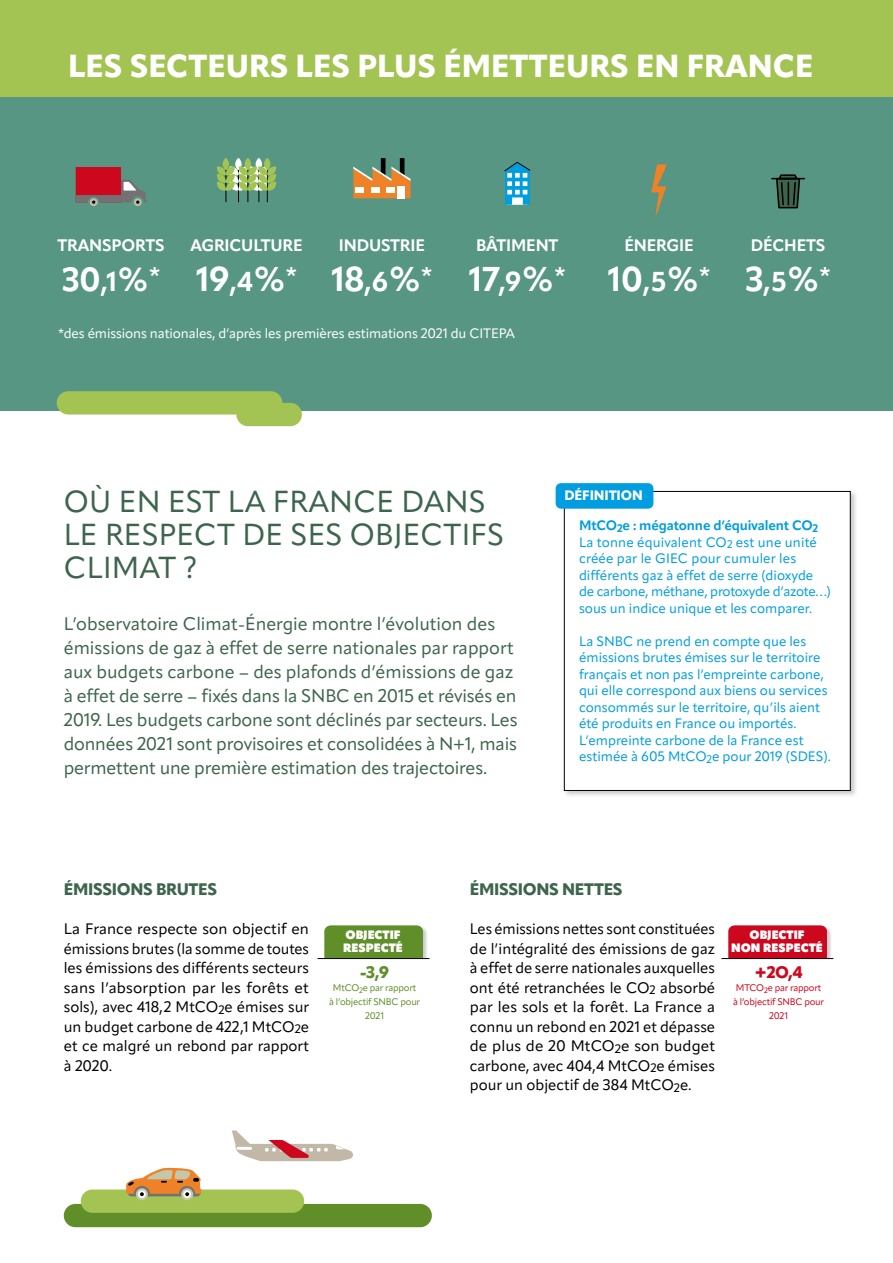
<style>
.page{position:relative;width:893px;height:1263px;background:#fff}
.page>*{position:absolute;margin:0;border:0;box-sizing:border-box;transform-origin:0 0}
.t1{font:700 34.05px "Apparat";letter-spacing:-.01em;color:#fff}
.t2{font:700 33px "Apparat";color:#fff}
.t3{font:800 31.5px "Apparat";color:#fff}
.t4{font:30px/33px "Apparat";letter-spacing:.01em;color:#3d654d}
.t5{font:18px/24px "Apparat";letter-spacing:-.01em;color:#3d654d}
.t6{font:700 16.5px "Apparat";letter-spacing:-.01em;color:#fff}
.t7{font:800 16.5px "Apparat";letter-spacing:-.02em;color:#3d654d}
.t8{font:800 16.5px "Apparat";color:#cd071e}
.t9{font:800 16.5px "Apparat";color:#608e29}
.t10{font:15px/19.5px "Apparat";color:#000;text-align:justify}
.t11{font:13.5px/16.5px "Apparat";color:#009ee0}
.t12{font:13.5px "Apparat";letter-spacing:-.01em;color:#fff}
.t13{font:800 13.5px "Apparat";letter-spacing:-.01em;color:#fff}
.t14{font:800 12px/13.5px "Apparat";color:#fff;text-align:center}
.t15{font:9.45px/13.6px "Apparat";letter-spacing:-.02em;color:#cd071e;text-align:center}
.t16{font:9.45px/13.6px "Apparat";letter-spacing:-.02em;color:#608e29;text-align:center}
.s1{font-size:27px}
.s2{font-weight:700}
.s3{font-size:18px}
</style>
<div class="page">
<div style="left:0;top:0;width:893px;height:98px;background:#a3c452"></div>
<div style="left:0;top:97px;width:893px;height:314px;background:#579683"></div>
<div style="left:64px;top:1204px;width:368px;height:23px;background:#608e29;border-radius:12px"></div>
<div style="left:81px;top:1189px;width:223px;height:24px;background:#a3c452;border-radius:12px"></div>
<div style="left:57px;top:391px;width:225px;height:23px;background:#a3c452;border-radius:12px"></div>
<div style="left:236px;top:403px;width:66px;height:23px;background:#a3c452;border-radius:12px"></div>
<div style="left:563px;top:490px;width:294px;height:308px;background:#000;opacity:.21"></div>
<div style="left:564px;top:491px;width:286px;height:299px;background:#fff"></div>
<div style="left:564px;top:491px;width:286px;height:300px;border:1px solid #000"></div>
<div style="left:556px;top:483px;width:97px;height:26px;background:#009ee0;border-radius:5px"></div>
<svg style="left:76px;top:167px;width:71px;height:37px"></svg>
<div style="left:78px;top:169px;width:41px;height:24px;background:#cd071e"></div>
<div style="left:728px;top:925px;width:104px;height:42px;background:#000;opacity:.21"></div>
<div style="left:728px;top:925px;width:99px;height:38px;background:#cd071e;border-radius:6px"></div>
<div style="left:726px;top:958px;width:106px;height:67px;background:#fff"></div>
<hr style="left:721px;top:958px;width:112px;height:1px;background:#000">
<div style="left:324px;top:925px;width:104px;height:42px;background:#000;opacity:.21"></div>
<div style="left:324px;top:925px;width:99px;height:38px;background:#608e29;border-radius:6px"></div>
<div style="left:322px;top:958px;width:106px;height:67px;background:#fff"></div>
<hr style="left:317px;top:958px;width:112px;height:1px;background:#000">
<hr style="left:772px;top:178px;width:32px;height:1px;background:#000">
<svg style="left:775px;top:174px;width:26px;height:35px"></svg>
<svg style="left:353px;top:158px;width:58px;height:40px"></svg>
<div style="left:398px;top:186px;width:7px;height:12px;background:#fff"></div>
<div style="left:386px;top:187px;width:8px;height:5px;background:#fff"></div>
<div style="left:372px;top:187px;width:8px;height:5px;background:#fff"></div>
<div style="left:356px;top:187px;width:8px;height:5px;background:#fff"></div>
<hr style="left:258px;top:170px;width:1px;height:32px;background:#000">
<hr style="left:238px;top:170px;width:1px;height:32px;background:#000">
<hr style="left:267px;top:170px;width:1px;height:32px;background:#000">
<hr style="left:225px;top:170px;width:1px;height:32px;background:#000">
<hr style="left:247px;top:170px;width:1px;height:32px;background:#000">
<svg style="left:217px;top:158px;width:59px;height:33px"></svg>
<svg style="left:504px;top:161px;width:27px;height:44px"></svg>
<svg style="left:651px;top:164px;width:16px;height:53px"></svg>
<svg style="left:232px;top:1130px;width:121px;height:31px"></svg>
<svg style="left:136px;top:1188px;width:12px;height:12px"></svg>
<svg style="left:181px;top:1188px;width:12px;height:12px"></svg>
<svg style="left:126px;top:1168px;width:76px;height:28px"></svg>
<h3 class="t3" style="left:68px;top:46px;width:747px">LES SECTEURS LES PLUS ÉMETTEURS EN FRANCE</h3>
<p class="t6" style="left:58px;top:235px;width:109px">TRANSPORTS</p>
<h2 class="t2" style="left:62px;top:260px;width:100px">30<span class="s1">,1</span>%<sup>*</sup></h2>
<p class="t6" style="left:190px;top:235px;width:114px">AGRICULTURE</p>
<h1 class="t1" style="left:196px;top:259px;width:103px">19<span class="s1">,4</span>%<sup>*</sup></h1>
<p class="t6" style="left:339px;top:235px;width:88px">INDUSTRIE</p>
<h1 class="t1" style="left:331px;top:259px;width:102px">18<span class="s1">,6</span>%<sup>*</sup></h1>
<p class="t6" style="left:476px;top:235px;width:84px">BÂTIMENT</p>
<h1 class="t1" style="left:469px;top:259px;width:98px">17<span class="s1">,9</span>%<sup>*</sup></h1>
<p class="t12" style="left:58px;top:325px;width:458px">*des émissions nationales, d’après les premières estimations 2021 du CITEPA</p>
<p class="t6" style="left:624px;top:235px;width:71px">ÉNERGIE</p>
<h1 class="t1" style="left:608px;top:259px;width:104px">10<span class="s1">,5</span>%<sup>*</sup></h1>
<p class="t6" style="left:751px;top:235px;width:76px">DÉCHETS</p>
<h1 class="t1" style="left:745px;top:259px;width:87px">3<span class="s1">,5</span>%<sup>*</sup></h1>
<h3 class="t4" style="left:64px;top:485px;width:442px">OÙ EN EST LA FRANCE DANS<br>LE RESPECT DE SES OBJECTIFS<br>CLIMAT ?</h3>
<p class="t5" style="left:64px;top:611px;width:455px">L’observatoire Climat-Énergie montre l’évolution des émissions de gaz à effet de serre nationales par rapport aux budgets carbone – des plafonds d’émissions de gaz à effet de serre – fixés dans la SNBC en 2015 et révisés en 2019. Les budgets carbone sont déclinés par secteurs. Les données 2021 sont provisoires et consolidées à N+1, mais permettent une première estimation des trajectoires.</p>
<p class="t13" style="left:564px;top:487px;width:80px">DÉFINITION</p>
<p class="t11" style="left:579px;top:517px;width:253px"><span class="s2">MtCO</span><sub>2</sub><span class="s2">e : mégatonne d’équivalent CO</span><sub>2<br></sub>La tonne équivalent CO<sub>2</sub> est une unité créée par le GIEC pour cumuler les différents gaz à effet de serre (dioxyde de carbone, méthane, protoxyde d’azote…) sous un indice unique et les comparer.</p>
<p class="t11" style="left:579px;top:633px;width:253px">La SNBC ne prend en compte que les émissions brutes émises sur le territoire français et non pas l’empreinte carbone, qui elle correspond aux biens ou services consommés sur le territoire, qu’ils aient été produits en France ou importés.<br>L’empreinte carbone de la France est estimée à 605 MtCO<sub>2</sub>e pour 2019 (SDES).</p>
<p class="t7" style="left:64px;top:879px;width:155px">ÉMISSIONS BRUTES</p>
<p class="t10" style="left:64px;top:919px;width:247px">La France respecte son objectif en émissions brutes (la somme de toutes les émissions des différents secteurs sans l’absorption par les forêts et sols), avec 418,2 MtCO<sub>2</sub>e émises sur un budget carbone de 422,1 MtCO<sub>2</sub>e et ce malgré un rebond par rapport à 2020.</p>
<p class="t14" style="left:343px;top:928px;width:61px;text-align:left">OBJECTIF<br>RESPECTÉ</p>
<p class="t9" style="left:360px;top:962px;width:31px"><span class="s3">-</span>3,9</p>
<p class="t16" style="left:329px;top:981px;width:92px">MtCO<sub>2</sub>e par rapport<br>à l’objectif SNBC pour<br>2021</p>
<p class="t7" style="left:470px;top:879px;width:154px">ÉMISSIONS NETTES</p>
<p class="t10" style="left:470px;top:919px;width:247px">Les émissions nettes sont constituées de l’intégralité des émissions de gaz à effet de serre nationales auxquelles ont été retranchées le CO<sub>2</sub> absorbé par les sols et la forêt. La France a connu un rebond en 2021 et dépasse de plus de 20 MtCO<sub>2</sub>e son budget carbone, avec 404,4 MtCO<sub>2</sub>e émises pour un objectif de 384 MtCO<sub>2</sub>e.</p>
<p class="t14" style="left:731px;top:928px;width:93px">OBJECTIF<br>NON RESPECTÉ</p>
<p class="t8" style="left:754px;top:962px;width:50px"><span class="s3">+</span>2O,4</p>
<p class="t15" style="left:733px;top:981px;width:92px">MTCO<sub>2</sub>e par rapport à l’objectif SNBC pour<br>2021</p>
</div>
